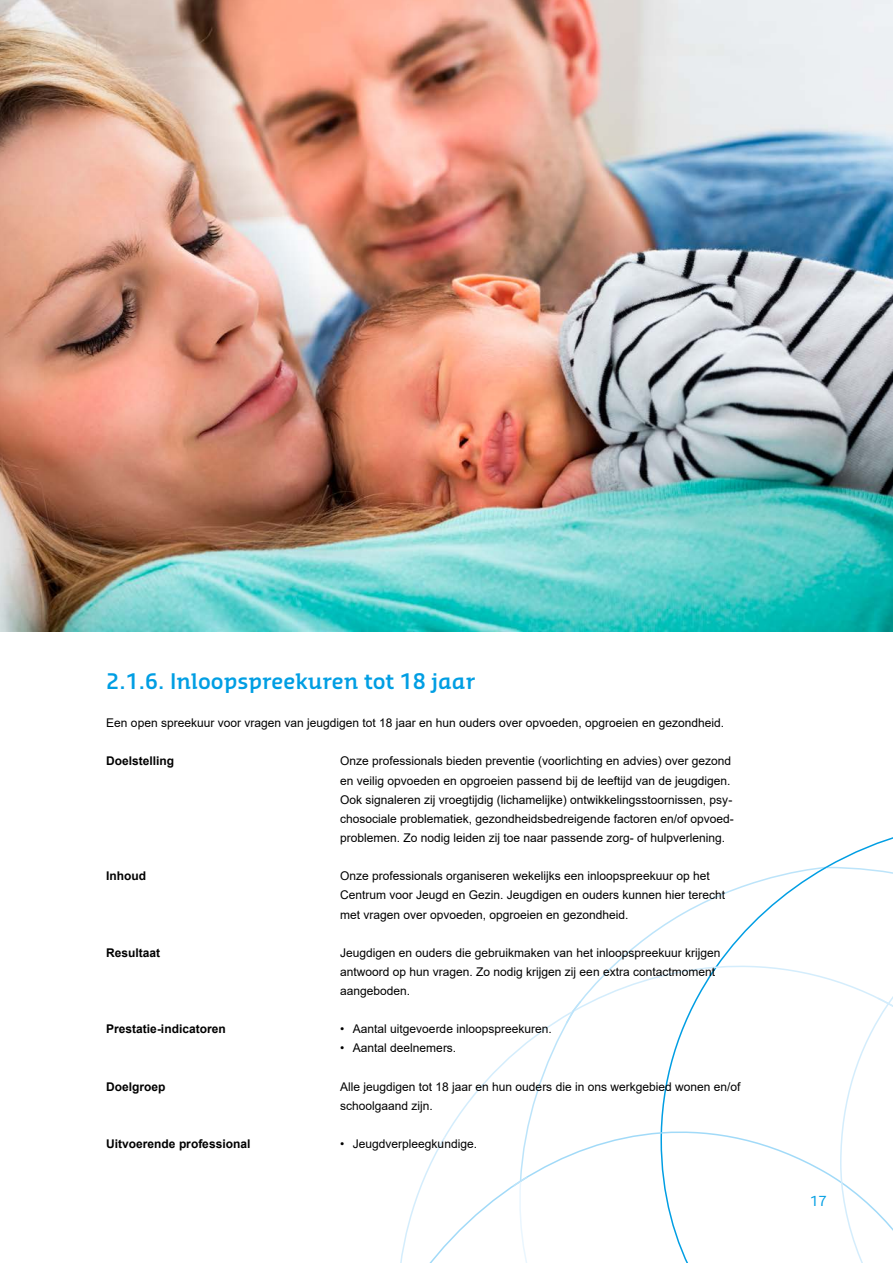
<style>
.page{position:relative;width:893px;height:1263px;background:#fff}
.page>*{position:absolute;margin:0;border:0;box-sizing:border-box;transform-origin:0 0}
.t1{font:600 21px "Sansa Slab Pro";color:#009ee3}
.t2{font:13.5px "Sansa Slab Pro";color:#009ee3}
.t3{font:12px/19.2px "Arial";color:#000}
.t4{font:700 12px "Arial";color:#000}
</style>
<div class="page">
<svg style="left:400px;top:837px;width:493px;height:426px"></svg>
<img style="left:0;top:0;width:893px;height:631px">
<h1 class="t1" style="left:106px;top:667px;width:370px">2.1.6. Inloopspreekuren tot 18 jaar</h1>
<p class="t3" style="left:106px;top:713px;width:619px">Een open spreekuur voor vragen van jeugdigen tot 18 jaar en hun ouders over opvoeden, opgroeien en gezondheid.</p>
<p class="t4" style="left:106px;top:753px;width:70px">Doelstelling</p>
<p class="t3" style="left:340px;top:751px;width:395px">Onze professionals bieden preventie (voorlichting en advies) over gezond en veilig opvoeden en opgroeien passend bij de leeftijd van de jeugdigen.<br>Ook signaleren zij vroegtijdig (lichamelijke) ontwikkelingsstoornissen, psy&shy;chosociale problematiek, gezondheidsbedreigende factoren en/of opvoed&shy;problemen. Zo nodig leiden zij toe naar passende zorg- of hulpverlening.</p>
<p class="t4" style="left:106px;top:867px;width:41px">Inhoud</p>
<p class="t3" style="left:340px;top:866px;width:386px">Onze professionals organiseren wekelijks een inloopspreekuur op het<br>Centrum voor Jeugd en Gezin. Jeugdigen en ouders kunnen hier terecht met vragen over opvoeden, opgroeien en gezondheid.</p>
<p class="t4" style="left:106px;top:944px;width:56px">Resultaat</p>
<p class="t3" style="left:340px;top:943px;width:382px">Jeugdigen en ouders die gebruikmaken van het inloopspreekuur krijgen antwoord op hun vragen. Zo nodig krijgen zij een extra contactmoment aangeboden.</p>
<p class="t4" style="left:106px;top:1021px;width:121px">Prestatie-indicatoren</p>
<p class="t3" style="left:340px;top:1019px;width:213px">• Aantal uitgevoerde inloopspreekuren.</p>
<p class="t3" style="left:340px;top:1038px;width:118px">• Aantal deelnemers.</p>
<p class="t4" style="left:106px;top:1078px;width:61px">Doelgroep</p>
<p class="t3" style="left:340px;top:1077px;width:402px">Alle jeugdigen tot 18 jaar en hun ouders die in ons werkgebied wonen en/of schoolgaand zijn.</p>
<p class="t4" style="left:106px;top:1135px;width:146px">Uitvoerende professional</p>
<p class="t3" style="left:340px;top:1134px;width:138px">• Jeugdverpleegkundige.</p>
<p class="t2" style="left:810px;top:1192px;width:18px">17</p>
</div>
